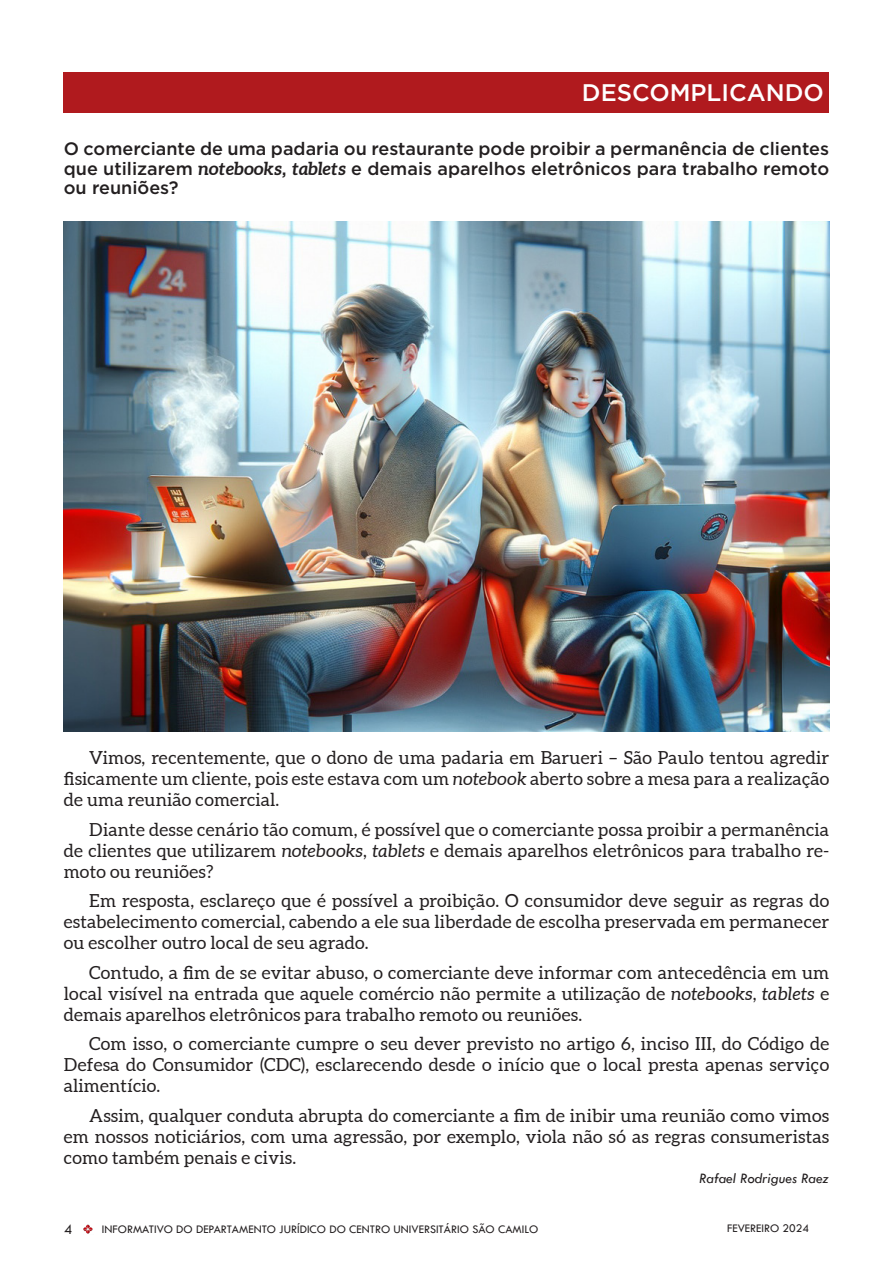
<style>
.page{position:relative;width:893px;height:1263px;background:#fff}
.page>*{position:absolute;margin:0;border:0;box-sizing:border-box;transform-origin:0 0}
.t1{font:500 24px "Gotham";color:#fff}
.t2{font:18px/21px "Aleo";letter-spacing:.01em;color:#231f20;text-align:justify}
.t3{font:500 18px/19.5px "Gotham";color:#231f20;text-align:justify}
.t4{font:italic 15px "Tw Cen";color:#231f20}
.t5{font:15px "Tw Cen";color:#231f20}
.t6{font:12px "Tw Cen";color:#231f20}
.s1{font-family:"Aleo";font-weight:700;font-style:italic}
.s2{font-style:italic}
</style>
<div class="page">
<svg style="left:83px;top:1224px;width:10px;height:10px"></svg>
<div style="left:64px;top:72px;width:765px;height:41px;background:#b01a1e"></div>
<img style="left:64px;top:221px;width:765px;height:510px">
<p class="t1" style="left:582px;top:76px;width:243px">DESCOMPLICANDO</p>
<p class="t3" style="left:64px;top:139px;width:767px">O comerciante de uma padaria ou restaurante pode proibir a permanência de clientes que utilizarem <span class="s1">notebooks</span>, <span class="s1">tablets</span> e demais aparelhos eletrônicos para trabalho remoto ou reuniões?</p>
<p class="t2" style="left:64px;top:748px;width:767px;text-indent:26px">Vimos, recentemente, que o dono de uma padaria em Barueri – São Paulo tentou agredir fisicamente um cliente, pois este estava com um <span class="s2">notebook</span> aberto sobre a mesa para a realização de uma reunião comercial.</p>
<p class="t2" style="left:64px;top:819px;width:767px;text-indent:26px">Diante desse cenário tão comum, é possível que o comerciante possa proibir a permanência de clientes que utilizarem <span class="s2">notebooks</span>, <span class="s2">tablets</span> e demais aparelhos eletrônicos para trabalho re&shy;moto ou reuniões?</p>
<p class="t2" style="left:64px;top:891px;width:767px;text-indent:26px">Em resposta, esclareço que é possível a proibição. O consumidor deve seguir as regras do estabelecimento comercial, cabendo a ele sua liberdade de escolha preservada em permanecer ou escolher outro local de seu agrado.</p>
<p class="t2" style="left:64px;top:962px;width:767px;text-indent:26px">Contudo, a fim de se evitar abuso, o comerciante deve informar com antecedência em um local visível na entrada que aquele comércio não permite a utilização de <span class="s2">notebooks</span>, <span class="s2">tablets</span> e demais aparelhos eletrônicos para trabalho remoto ou reuniões.</p>
<p class="t2" style="left:64px;top:1034px;width:767px;text-indent:26px">Com isso, o comerciante cumpre o seu dever previsto no artigo 6, inciso III, do Código de Defesa do Consumidor (CDC), esclarecendo desde o início que o local presta apenas serviço alimentício.</p>
<p class="t2" style="left:64px;top:1105px;width:767px;text-indent:26px">Assim, qualquer conduta abrupta do comerciante a fim de inibir uma reunião como vimos em nossos noticiários, com uma agressão, por exemplo, viola não só as regras consumeristas como também penais e civis.</p>
<p class="t4" style="left:699px;top:1169px;width:131px">Rafael Rodrigues Raez</p>
<p class="t5" style="left:64px;top:1220px;width:10px">4</p>
<p class="t6" style="left:102px;top:1221px;width:438px">INFORMATIVO DO DEPARTAMENTO JURÍDICO DO CENTRO UNIVERSITÁRIO SÃO CAMILO</p>
<p class="t6" style="left:727px;top:1221px;width:83px">FEVEREIRO 2024</p>
</div>
